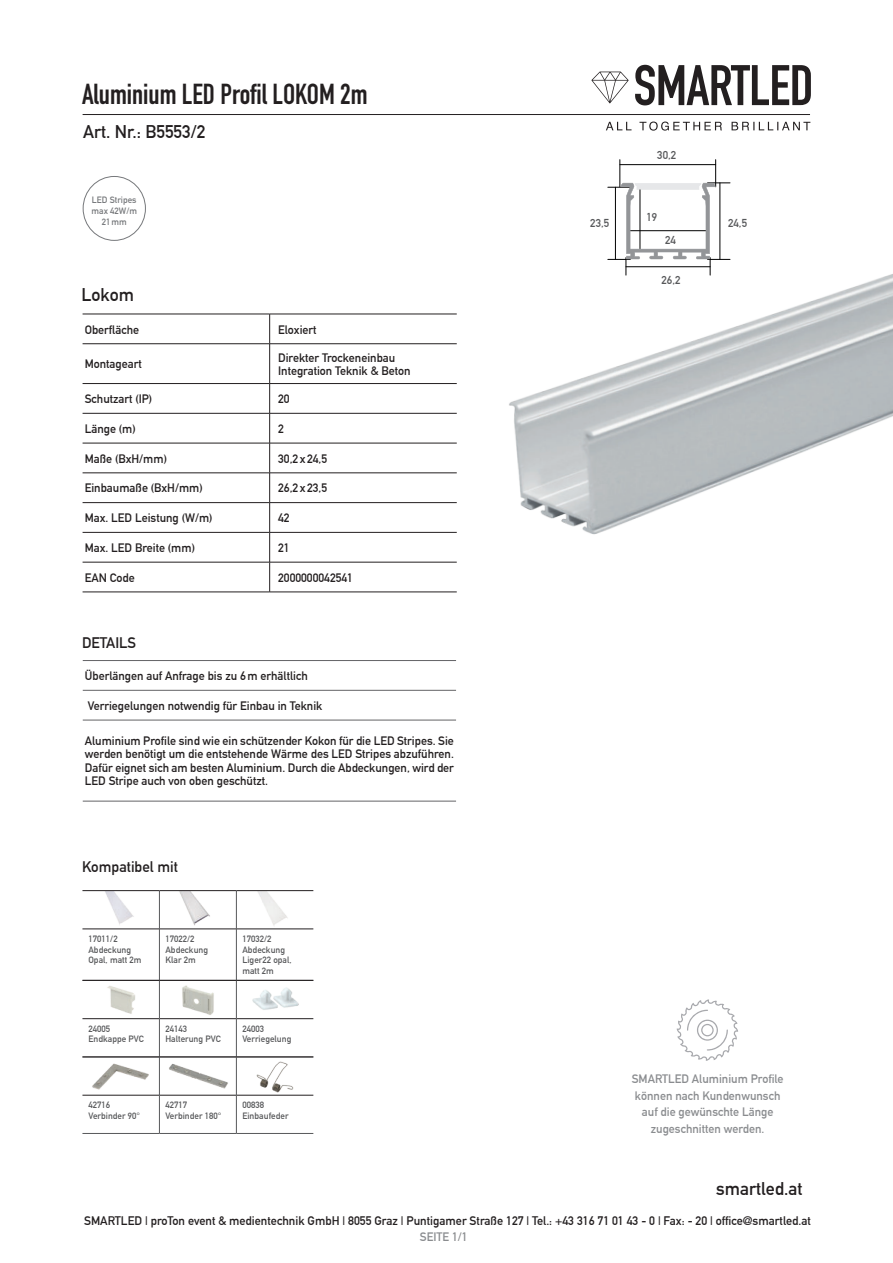
<style>
.page{position:relative;width:893px;height:1263px;background:#fff}
.page>*{position:absolute;margin:0;border:0;box-sizing:border-box;transform-origin:0 0}
.t1{font:700 28.5px "DIN Condensed";color:#231f20}
.t2{font:700 18px "DIN Alternate";color:#231f20}
.t3{font:700 15px "DIN Alternate";color:#231f20}
.t4{font:700 12.15px "DIN Alternate";color:#231f20}
.t5{font:700 12px/13.5px "DIN Alternate";color:#231f20}
.t6{font:700 12px/16.5px "DIN Alternate";color:#8a8c8f;text-align:center}
.t7{font:700 11.25px "DIN Alternate";letter-spacing:.005em;color:#57585a}
.t8{font:700 9px/10.8px "DIN Alternate";letter-spacing:.005em;color:#57585a}
.t9{font:700 9px/10.8px "DIN Alternate";color:#76787b;text-align:center}
</style>
<div class="page">
<hr style="left:83px;top:114px;width:727px;height:1px;background:#231f20">
<svg style="left:591px;top:72px;width:38px;height:31px"></svg>
<svg style="left:606px;top:122px;width:204px;height:9px"></svg>
<svg style="left:635px;top:65px;width:176px;height:40px"></svg>
<img style="left:509px;top:274px;width:384px;height:261px">
<hr style="left:269px;top:314px;width:1px;height:30px;background:#231f20">
<hr style="left:83px;top:343px;width:187px;height:1px;background:#231f20">
<hr style="left:270px;top:343px;width:187px;height:1px;background:#231f20">
<hr style="left:269px;top:344px;width:1px;height:39px;background:#231f20">
<hr style="left:83px;top:383px;width:187px;height:1px;background:#231f20">
<hr style="left:270px;top:383px;width:187px;height:1px;background:#231f20">
<svg style="left:269px;top:384px;width:1px;height:29px"></svg>
<hr style="left:83px;top:413px;width:187px;height:1px;background:#231f20">
<hr style="left:270px;top:413px;width:187px;height:1px;background:#231f20">
<hr style="left:269px;top:413px;width:1px;height:30px;background:#231f20">
<hr style="left:83px;top:443px;width:187px;height:1px;background:#231f20">
<hr style="left:270px;top:443px;width:187px;height:1px;background:#231f20">
<hr style="left:269px;top:443px;width:1px;height:30px;background:#231f20">
<hr style="left:83px;top:473px;width:187px;height:1px;background:#231f20">
<hr style="left:270px;top:473px;width:187px;height:1px;background:#231f20">
<hr style="left:83px;top:502px;width:187px;height:1px;background:#231f20">
<hr style="left:270px;top:502px;width:187px;height:1px;background:#231f20">
<hr style="left:83px;top:532px;width:187px;height:1px;background:#231f20">
<hr style="left:270px;top:532px;width:187px;height:1px;background:#231f20">
<svg style="left:269px;top:473px;width:1px;height:89px"></svg>
<hr style="left:83px;top:562px;width:187px;height:1px;background:#231f20">
<hr style="left:270px;top:562px;width:187px;height:1px;background:#231f20">
<hr style="left:269px;top:562px;width:1px;height:30px;background:#231f20">
<hr style="left:83px;top:592px;width:187px;height:1px;background:#231f20">
<hr style="left:270px;top:592px;width:187px;height:1px;background:#231f20">
<hr style="left:83px;top:314px;width:187px;height:1px;background:#231f20">
<hr style="left:270px;top:314px;width:187px;height:1px;background:#231f20">
<div style="left:83px;top:176px;width:63px;height:65px;border:1px solid #76787b;border-radius:50%"></div>
<svg style="left:83px;top:689px;width:373px;height:112px"></svg>
<hr style="left:83px;top:660px;width:373px;height:1px;background:#636366">
<hr style="left:83px;top:690px;width:373px;height:1px;background:#636366">
<hr style="left:83px;top:720px;width:373px;height:1px;background:#636366">
<hr style="left:83px;top:801px;width:373px;height:1px;background:#636366">
<svg style="left:608px;top:160px;width:122px;height:115px"></svg>
<svg style="left:677px;top:999px;width:61px;height:62px"></svg>
<img style="left:102px;top:892px;width:38px;height:37px">
<img style="left:178px;top:892px;width:40px;height:37px">
<img style="left:256px;top:892px;width:37px;height:37px">
<img style="left:107px;top:986px;width:28px;height:28px">
<img style="left:182px;top:985px;width:32px;height:30px">
<img style="left:252px;top:987px;width:47px;height:23px">
<img style="left:88px;top:1063px;width:65px;height:32px">
<img style="left:164px;top:1064px;width:67px;height:31px">
<img style="left:253px;top:1061px;width:43px;height:34px">
<hr style="left:82px;top:929px;width:77px;height:1px;background:#231f20">
<hr style="left:160px;top:929px;width:76px;height:1px;background:#231f20">
<hr style="left:237px;top:929px;width:76px;height:1px;background:#231f20">
<hr style="left:159px;top:891px;width:1px;height:38px;background:#57585a">
<hr style="left:236px;top:891px;width:1px;height:38px;background:#57585a">
<hr style="left:159px;top:929px;width:1px;height:51px;background:#57585a">
<hr style="left:236px;top:929px;width:1px;height:51px;background:#57585a">
<hr style="left:82px;top:890px;width:77px;height:1px;background:#231f20">
<hr style="left:159px;top:890px;width:77px;height:1px;background:#231f20">
<hr style="left:236px;top:890px;width:77px;height:1px;background:#231f20">
<hr style="left:82px;top:1018px;width:77px;height:1px;background:#231f20">
<hr style="left:160px;top:1018px;width:76px;height:1px;background:#231f20">
<hr style="left:237px;top:1018px;width:76px;height:1px;background:#231f20">
<hr style="left:82px;top:1057px;width:77px;height:1px;background:#57585a">
<hr style="left:159px;top:1057px;width:77px;height:1px;background:#57585a">
<hr style="left:236px;top:1057px;width:77px;height:1px;background:#57585a">
<hr style="left:159px;top:981px;width:1px;height:38px;background:#57585a">
<hr style="left:236px;top:981px;width:1px;height:38px;background:#57585a">
<hr style="left:159px;top:1019px;width:1px;height:38px;background:#57585a">
<hr style="left:236px;top:1019px;width:1px;height:38px;background:#57585a">
<hr style="left:82px;top:980px;width:77px;height:1px;background:#231f20">
<hr style="left:159px;top:980px;width:77px;height:1px;background:#231f20">
<hr style="left:236px;top:980px;width:77px;height:1px;background:#231f20">
<hr style="left:82px;top:1095px;width:77px;height:1px;background:#231f20">
<hr style="left:160px;top:1095px;width:76px;height:1px;background:#231f20">
<hr style="left:237px;top:1095px;width:76px;height:1px;background:#231f20">
<hr style="left:82px;top:1133px;width:77px;height:1px;background:#57585a">
<hr style="left:159px;top:1133px;width:77px;height:1px;background:#57585a">
<hr style="left:236px;top:1133px;width:77px;height:1px;background:#57585a">
<hr style="left:159px;top:1057px;width:1px;height:38px;background:#57585a">
<hr style="left:236px;top:1057px;width:1px;height:38px;background:#57585a">
<hr style="left:159px;top:1095px;width:1px;height:38px;background:#57585a">
<hr style="left:236px;top:1095px;width:1px;height:38px;background:#57585a">
<hr style="left:82px;top:1056px;width:77px;height:1px;background:#231f20">
<hr style="left:159px;top:1056px;width:77px;height:1px;background:#231f20">
<hr style="left:236px;top:1056px;width:77px;height:1px;background:#231f20">
<h1 class="t1" style="left:82px;top:75px;width:287px">Aluminium LED Profil LOKOM 2m</h1>
<h2 class="t2" style="left:83px;top:125px;width:124px">Art. Nr.: B5553/2</h2>
<p class="t9" style="left:92px;top:196px;width:47px">LED Stripes max 42W/m<br>21 mm</p>
<h2 class="t2" style="left:82px;top:288px;width:54px">Lokom</h2>
<p class="t5" style="left:85px;top:324px;width:56px">Oberfläche</p>
<p class="t5" style="left:278px;top:324px;width:40px">Eloxiert</p>
<p class="t5" style="left:85px;top:358px;width:59px">Montageart</p>
<p class="t5" style="left:278px;top:352px;width:134px">Direkter Trockeneinbau<br>Integration Teknik &amp; Beton</p>
<p class="t5" style="left:85px;top:393px;width:69px">Schutzart (IP)</p>
<p class="t5" style="left:278px;top:393px;width:13px">20</p>
<p class="t5" style="left:85px;top:423px;width:53px">Länge (m)</p>
<p class="t5" style="left:278px;top:423px;width:7px">2</p>
<p class="t5" style="left:85px;top:453px;width:84px">Maße (BxH/mm)</p>
<p class="t5" style="left:278px;top:453px;width:51px">30,2 x 24,5</p>
<p class="t5" style="left:85px;top:483px;width:120px">Einbaumaße (BxH/mm)</p>
<p class="t5" style="left:278px;top:483px;width:51px">26,2 x 23,5</p>
<p class="t5" style="left:85px;top:512px;width:129px">Max. LED Leistung (W/m)</p>
<p class="t5" style="left:278px;top:512px;width:13px">42</p>
<p class="t5" style="left:85px;top:542px;width:112px">Max. LED Breite (mm)</p>
<p class="t5" style="left:278px;top:542px;width:13px">21</p>
<p class="t5" style="left:85px;top:572px;width:51px">EAN Code</p>
<p class="t5" style="left:278px;top:572px;width:76px">2000000042541</p>
<p class="t3" style="left:82px;top:637px;width:56px">DETAILS</p>
<p class="t5" style="left:85px;top:670px;width:224px">Überlängen auf Anfrage bis zu 6 m erhältlich</p>
<p class="t5" style="left:88px;top:700px;width:236px">Verriegelungen notwendig für Einbau in Teknik</p>
<p class="t5" style="left:85px;top:735px;width:371px;text-align:justify">Aluminium Profile sind wie ein schützender Kokon für die LED Stripes. Sie werden benötigt um die entstehende Wärme des LED Stripes abzuführen.<br>Dafür eignet sich am besten Aluminium. Durch die Abdeckungen, wird der LED Stripe auch von oben geschützt.</p>
<p class="t3" style="left:82px;top:861px;width:97px">Kompatibel mit</p>
<p class="t8" style="left:88px;top:934px;width:55px">17011/2<br>Abdeckung<br>Opal, matt 2m</p>
<p class="t8" style="left:165px;top:934px;width:44px">17022/2<br>Abdeckung<br>Klar 2m</p>
<p class="t8" style="left:242px;top:934px;width:51px">17032/2<br>Abdeckung<br>Liger22 opal, matt 2m</p>
<p class="t8" style="left:88px;top:1024px;width:57px">24005<br>Endkappe PVC</p>
<p class="t8" style="left:165px;top:1024px;width:57px">24143<br>Halterung PVC</p>
<p class="t8" style="left:242px;top:1024px;width:50px">24003<br>Verriegelung</p>
<p class="t8" style="left:88px;top:1100px;width:53px">42716<br>Verbinder 90°</p>
<p class="t8" style="left:165px;top:1100px;width:58px">42717<br>Verbinder 180°</p>
<p class="t8" style="left:242px;top:1100px;width:48px">00838<br>Einbaufeder</p>
<p class="t7" style="left:657px;top:151px;width:21px">30,2</p>
<p class="t7" style="left:646px;top:213px;width:12px">19</p>
<p class="t7" style="left:590px;top:219px;width:21px">23,5</p>
<p class="t7" style="left:728px;top:219px;width:21px">24,5</p>
<p class="t7" style="left:665px;top:236px;width:12px">24</p>
<p class="t7" style="left:661px;top:276px;width:21px">26,2</p>
<p class="t6" style="left:632px;top:1072px;width:153px">SMARTLED Aluminium Profile können nach Kundenwunsch auf die gewünschte Länge zugeschnitten werden.</p>
<h2 class="t2" style="left:716px;top:1182px;width:88px">smartled.at</h2>
<p class="t4" style="left:84px;top:1216px;width:728px">SMARTLED | proTon event &amp; medientechnik GmbH | 8055 Graz | Puntigamer Straße 127 | Tel.: +43 316 71 01 43 - 0 | Fax: - 20 | office@smartled.at</p>
<p class="t6" style="left:420px;top:1230px;width:49px">SEITE 1/1</p>
</div>
